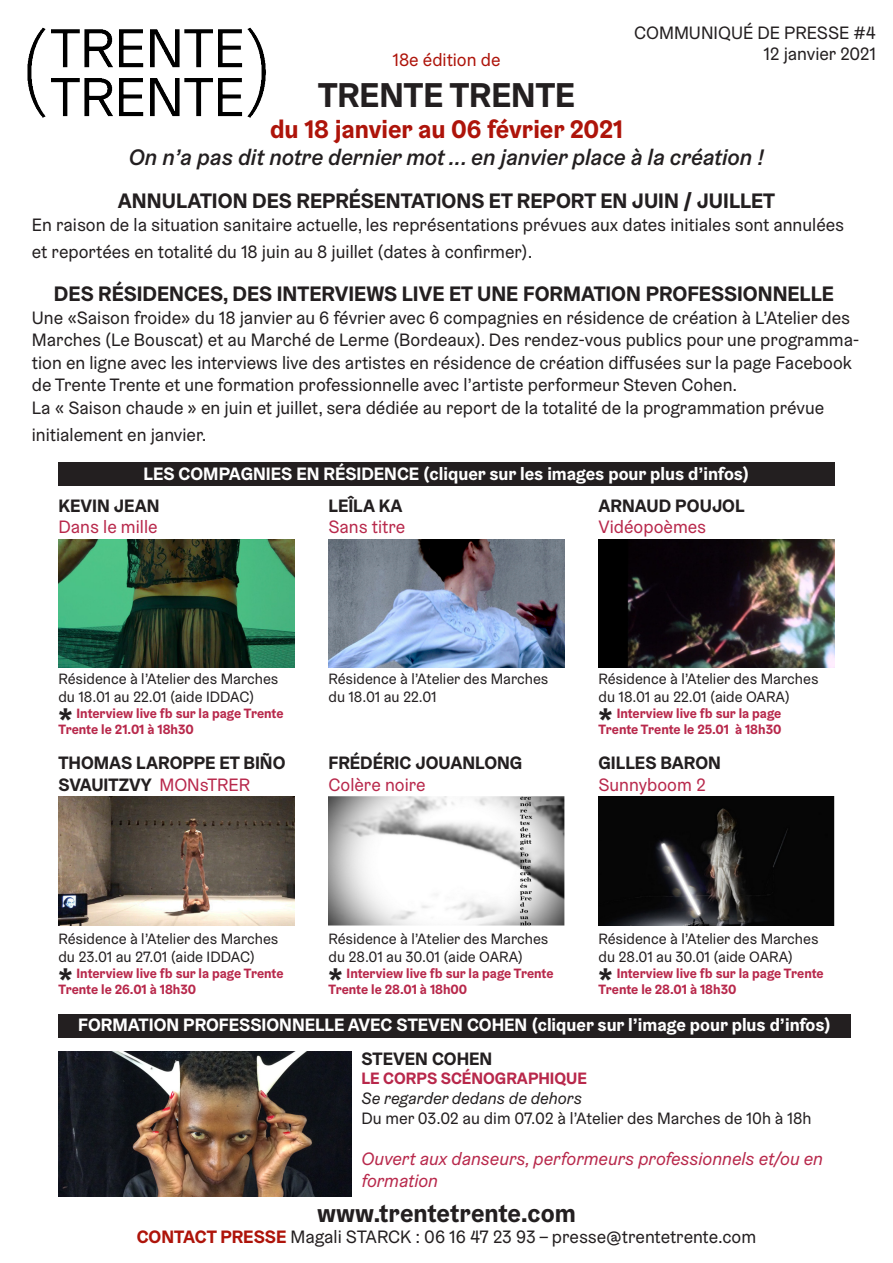
<style>
.page{position:relative;width:893px;height:1263px;background:#fff}
.page>*{position:absolute;margin:0;border:0;box-sizing:border-box;transform-origin:0 0}
.t1{font:700 34.5px "Graebenbach";color:#231f20}
.t2{font:700 28.5px "Graebenbach";color:#231f20}
.t3{font:700 25.5px "Graebenbach";color:#ae140a}
.t4{font:700 25.5px "Graebenbach";color:#231f20}
.t5{font:italic 500 22.5px "Graebenbach";color:#231f20}
.t6{font:700 21px "Graebenbach";color:#231f20}
.t7{font:18px/22.5px "Graebenbach";color:#231f20}
.t8{font:700 18px "Graebenbach";color:#fff}
.t9{font:700 18px/21.6px "Graebenbach";color:#231f20}
.t10{font:italic 18px/21.6px "Graebenbach";color:#b8284b}
.t11{font:18px/21.6px "Graebenbach";color:#b8284b}
.t12{font:18px "Graebenbach";color:#ae140a}
.t13{font:16.5px "Graebenbach";color:#231f20}
.t14{font:italic 16.5px "Graebenbach";color:#231f20}
.t15{font:700 16.5px "Graebenbach";color:#b8284b}
.t16{font:15px "Graebenbach";color:#231f20}
.t17{font:700 13.5px/16.2px "Graebenbach";color:#b8284b}
.s1{font-weight:700;color:#231f20}
.s2{font-weight:400;color:#b8284b}
.s3{font-weight:700;color:#ae140a}
</style>
<div class="page">
<img style="left:27px;top:27px;width:239px;height:91px">
<img style="left:58px;top:539px;width:236px;height:129px">
<img style="left:328px;top:539px;width:236px;height:129px">
<img style="left:598px;top:539px;width:236px;height:129px">
<img style="left:58px;top:796px;width:236px;height:129px">
<img style="left:328px;top:796px;width:236px;height:129px">
<img style="left:598px;top:796px;width:236px;height:129px">
<div style="left:58px;top:462px;width:776px;height:24px;background:#231f20"></div>
<div style="left:58px;top:1014px;width:792px;height:23px;background:#231f20"></div>
<img style="left:58px;top:1051px;width:294px;height:145px">
<p class="t7" style="left:634px;top:21px;width:243px">COMMUNIQUÉ DE PRESSE #4</p>
<p class="t7" style="left:763px;top:43px;width:114px">12 janvier 2021</p>
<p class="t12" style="left:393px;top:48px;width:109px">18e édition de</p>
<p class="t1" style="left:318px;top:73px;width:258px">TRENTE TRENTE</p>
<p class="t3" style="left:270px;top:112px;width:354px">du 18 janvier au 06 février 2021</p>
<p class="t5" style="left:129px;top:143px;width:637px">On n’a pas dit notre dernier mot ... en janvier place à la création !</p>
<p class="t6" style="left:118px;top:187px;width:659px">ANNULATION DES REPRÉSENTATIONS ET REPORT EN JUIN / JUILLET</p>
<p class="t7" style="left:32px;top:211px;width:814px;line-height:27px">En raison de la situation sanitaire actuelle, les représentations prévues aux dates initiales sont annulées et reportées en totalité du 18 juin au 8 juillet (dates à confirmer).</p>
<p class="t6" style="left:54px;top:280px;width:781px">DES RÉSIDENCES, DES INTERVIEWS LIVE ET UNE FORMATION PROFESSIONNELLE</p>
<p class="t7" style="left:32px;top:306px;width:829px">Une «Saison froide» du 18 janvier au 6 février avec 6 compagnies en résidence de création à L’Atelier des Marches (Le Bouscat) et au Marché de Lerme (Bordeaux). Des rendez-vous publics pour une programma&shy;tion en ligne avec les interviews live des artistes en résidence de création diffusées sur la page Facebook de Trente Trente et une formation professionnelle avec l’artiste performeur Steven Cohen.<br>La « Saison chaude » en juin et juillet, sera dédiée au report de la totalité de la programmation prévue</p>
<p class="t7" style="left:32px;top:423px;width:176px">initialement en janvier.</p>
<p class="t8" style="left:144px;top:462px;width:607px">LES COMPAGNIES EN RÉSIDENCE (cliquer sur les images pour plus d’infos)</p>
<p class="t11" style="left:58px;top:495px;width:103px"><span class="s1">KEVIN JEAN<br></span>Dans le mille</p>
<p class="t11" style="left:328px;top:495px;width:78px"><span class="s1">LEÎLA KA<br></span>Sans titre</p>
<p class="t9" style="left:598px;top:495px;width:148px">ARNAUD POUJOL<br><span class="s2">Vidéopoèmes</span></p>
<p class="t16" style="left:58px;top:669px;width:221px">Résidence à l’Atelier des Marches</p>
<p class="t16" style="left:58px;top:687px;width:197px">du 18.01 au 22.01 (aide IDDAC)</p>
<p class="t17" style="left:58px;top:705px;width:227px;text-indent:18px">Interview live fb sur la page Trente<br>Trente le 21.01 à 18h30</p>
<p class="t2" style="left:58px;top:700px;width:16px">*</p>
<p class="t16" style="left:328px;top:669px;width:221px">Résidence à l’Atelier des Marches</p>
<p class="t16" style="left:328px;top:687px;width:110px">du 18.01 au 22.01</p>
<p class="t16" style="left:598px;top:669px;width:221px">Résidence à l’Atelier des Marches</p>
<p class="t16" style="left:598px;top:687px;width:193px">du 18.01 au 22.01 (aide OARA)</p>
<p class="t17" style="left:617px;top:705px;width:166px">Interview live fb sur la page</p>
<p class="t2" style="left:598px;top:700px;width:16px">*</p>
<p class="t17" style="left:598px;top:721px;width:184px">Trente Trente le 25.01 à 18h30</p>
<p class="t9" style="left:58px;top:752px;width:229px">THOMAS LAROPPE ET BIÑO<br>SVAUITZVY <span class="s2">MONsTRER</span></p>
<p class="t9" style="left:328px;top:752px;width:195px">FRÉDÉRIC JOUANLONG<br><span class="s2">Colère noire</span></p>
<p class="t9" style="left:598px;top:752px;width:124px">GILLES BARON</p>
<p class="t11" style="left:598px;top:774px;width:109px">Sunnyboom 2</p>
<p class="t16" style="left:58px;top:929px;width:221px">Résidence à l’Atelier des Marches</p>
<p class="t16" style="left:58px;top:947px;width:198px">du 23.01 au 27.01 (aide IDDAC)</p>
<p class="t17" style="left:77px;top:965px;width:208px">Interview live fb sur la page Trente</p>
<p class="t2" style="left:58px;top:960px;width:16px">*</p>
<p class="t17" style="left:58px;top:981px;width:139px">Trente le 26.01 à 18h30</p>
<p class="t16" style="left:328px;top:929px;width:221px">Résidence à l’Atelier des Marches</p>
<p class="t16" style="left:328px;top:947px;width:196px">du 28.01 au 30.01 (aide OARA)</p>
<p class="t17" style="left:347px;top:965px;width:208px">Interview live fb sur la page Trente</p>
<p class="t2" style="left:328px;top:960px;width:16px">*</p>
<p class="t17" style="left:328px;top:981px;width:140px">Trente le 28.01 à 18h00</p>
<p class="t16" style="left:598px;top:929px;width:221px">Résidence à l’Atelier des Marches</p>
<p class="t16" style="left:598px;top:947px;width:196px">du 28.01 au 30.01 (aide OARA)</p>
<p class="t17" style="left:598px;top:965px;width:227px;text-indent:18px">Interview live fb sur la page Trente<br>Trente le 28.01 à 18h30</p>
<p class="t2" style="left:598px;top:960px;width:16px">*</p>
<p class="t8" style="left:78px;top:1013px;width:754px">FORMATION PROFESSIONNELLE AVEC STEVEN COHEN (cliquer sur l’image pour plus d’infos)</p>
<p class="t9" style="left:361px;top:1047px;width:132px">STEVEN COHEN</p>
<p class="t15" style="left:361px;top:1068px;width:227px">LE CORPS SCÉNOGRAPHIQUE</p>
<p class="t14" style="left:361px;top:1088px;width:222px">Se regarder dedans de dehors</p>
<p class="t13" style="left:361px;top:1108px;width:452px">Du mer 03.02 au dim 07.02 à l’Atelier des Marches de 10h à 18h</p>
<p class="t10" style="left:361px;top:1148px;width:463px">Ouvert aux danseurs, performeurs professionnels et/ou en formation</p>
<p class="t4" style="left:317px;top:1196px;width:260px">www.trentetrente.com</p>
<p class="t7" style="left:137px;top:1225px;width:621px"><span class="s3">CONTACT PRESSE</span> Magali STARCK : 06 16 47 23 93 – presse@trentetrente.com</p>
</div>
